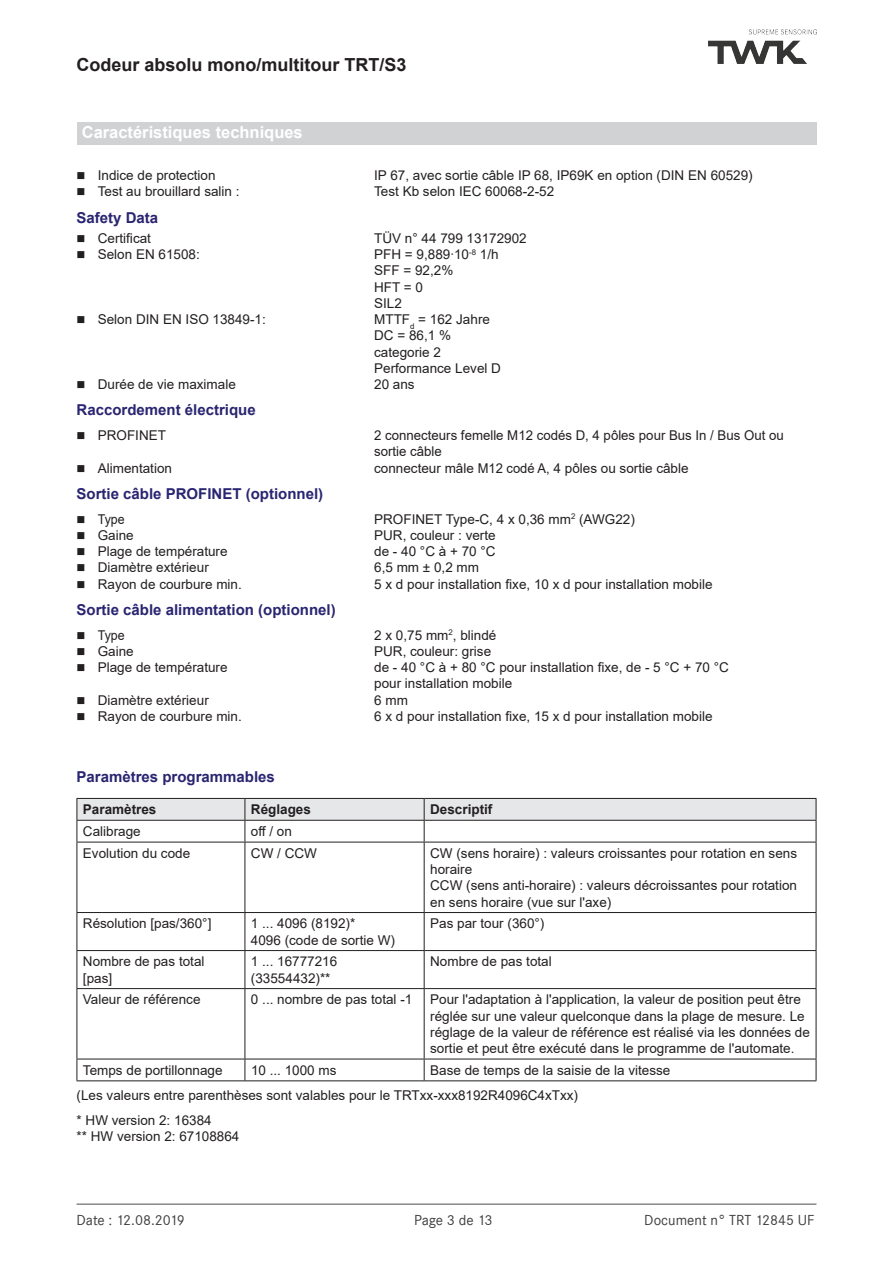
<style>
.page{position:relative;width:893px;height:1263px;background:#fff}
.page>*{position:absolute;margin:0;border:0;box-sizing:border-box;transform-origin:0 0}
.t1{font:700 18px "Arial";color:#231f20}
.t2{font:700 16.5px "Arial";color:#fff}
.t3{font:700 15px "Arial";color:#292571}
.t4{font:15px "Corporate S";color:#3e3e3f}
.t5{font:13.5px/16.2px "Arial";color:#231f20}
.t6{font:700 13.5px "Arial";color:#231f20}
.t7{font:13.5px "Arial";color:#231f20;scale:.92 1}
</style>
<div class="page">
<hr style="left:77px;top:1203px;width:739px;height:2px;background:#888787">
<img style="left:709px;top:30px;width:107px;height:33px">
<svg style="left:77px;top:798px;width:740px;height:44px"></svg>
<hr style="left:77px;top:842px;width:168px;height:1px;background:#231f20">
<hr style="left:77px;top:842px;width:1px;height:70px;background:#231f20">
<hr style="left:245px;top:842px;width:179px;height:1px;background:#231f20">
<hr style="left:245px;top:842px;width:1px;height:70px;background:#231f20">
<hr style="left:424px;top:842px;width:392px;height:1px;background:#231f20">
<hr style="left:424px;top:842px;width:1px;height:70px;background:#231f20">
<hr style="left:816px;top:842px;width:1px;height:70px;background:#231f20">
<hr style="left:77px;top:912px;width:168px;height:1px;background:#231f20">
<hr style="left:77px;top:913px;width:1px;height:37px;background:#231f20">
<hr style="left:245px;top:912px;width:179px;height:1px;background:#231f20">
<hr style="left:245px;top:913px;width:1px;height:37px;background:#231f20">
<hr style="left:424px;top:912px;width:392px;height:1px;background:#231f20">
<hr style="left:424px;top:913px;width:1px;height:37px;background:#231f20">
<hr style="left:816px;top:913px;width:1px;height:37px;background:#231f20">
<hr style="left:77px;top:950px;width:168px;height:1px;background:#231f20">
<hr style="left:77px;top:951px;width:1px;height:37px;background:#231f20">
<hr style="left:245px;top:950px;width:179px;height:1px;background:#231f20">
<hr style="left:245px;top:951px;width:1px;height:37px;background:#231f20">
<hr style="left:424px;top:950px;width:392px;height:1px;background:#231f20">
<hr style="left:424px;top:951px;width:1px;height:37px;background:#231f20">
<hr style="left:816px;top:951px;width:1px;height:37px;background:#231f20">
<hr style="left:77px;top:988px;width:168px;height:1px;background:#231f20">
<hr style="left:77px;top:989px;width:1px;height:70px;background:#231f20">
<hr style="left:245px;top:988px;width:179px;height:1px;background:#231f20">
<hr style="left:245px;top:989px;width:1px;height:70px;background:#231f20">
<hr style="left:424px;top:988px;width:392px;height:1px;background:#231f20">
<hr style="left:424px;top:989px;width:1px;height:70px;background:#231f20">
<hr style="left:816px;top:989px;width:1px;height:70px;background:#231f20">
<hr style="left:77px;top:1059px;width:168px;height:1px;background:#231f20">
<svg style="left:77px;top:1059px;width:1px;height:21px"></svg>
<hr style="left:245px;top:1059px;width:179px;height:1px;background:#231f20">
<svg style="left:245px;top:1059px;width:1px;height:21px"></svg>
<hr style="left:424px;top:1059px;width:392px;height:1px;background:#231f20">
<svg style="left:424px;top:1059px;width:1px;height:21px"></svg>
<svg style="left:816px;top:1059px;width:1px;height:21px"></svg>
<hr style="left:77px;top:1080px;width:168px;height:1px;background:#231f20">
<hr style="left:245px;top:1080px;width:179px;height:1px;background:#231f20">
<hr style="left:424px;top:1080px;width:392px;height:1px;background:#231f20">
<div style="left:78px;top:122px;width:739px;height:23px;background:#d1d2d4"></div>
<h1 class="t1" style="left:77px;top:52px;width:332px">Codeur absolu mono/multitour TRT/S3</h1>
<p class="t2" style="left:82px;top:121px;width:222px">Caractéristiques techniques</p>
<p class="t5" style="left:77px;top:167px;width:141px">■ Indice de protection</p>
<p class="t5" style="left:374px;top:167px;width:380px">IP 67, avec sortie câble IP 68, IP69K en option (DIN EN 60529)</p>
<p class="t5" style="left:77px;top:183px;width:165px">■ Test au brouillard salin :</p>
<p class="t5" style="left:374px;top:183px;width:182px">Test Kb selon IEC 60068-2-52</p>
<p class="t3" style="left:77px;top:207px;width:83px">Safety Data</p>
<p class="t5" style="left:77px;top:230px;width:76px">■ Certificat</p>
<p class="t5" style="left:374px;top:230px;width:154px">TÜV n° 44 799 13172902</p>
<p class="t5" style="left:77px;top:246px;width:125px">■ Selon EN 61508:</p>
<p class="t5" style="left:374px;top:246px;width:126px">PFH = 9,889∙10<sup>-8</sup> 1/h<br>SFF = 92,2%<br>HFT = 0<br>SIL2</p>
<p class="t5" style="left:77px;top:311px;width:191px">■ Selon DIN EN ISO 13849-1:</p>
<p class="t5" style="left:374px;top:311px;width:128px">MTTF<sub>d</sub> = 162 Jahre<br>DC = 86,1 % categorie 2<br>Performance Level D</p>
<p class="t5" style="left:77px;top:376px;width:161px">■ Durée de vie maximale</p>
<p class="t5" style="left:374px;top:376px;width:42px">20 ans</p>
<p class="t3" style="left:77px;top:400px;width:181px">Raccordement électrique</p>
<p class="t5" style="left:77px;top:427px;width:91px">■ PROFINET</p>
<p class="t5" style="left:374px;top:427px;width:411px">2 connecteurs femelle M12 codés D, 4 pôles pour Bus In / Bus Out ou sortie câble</p>
<p class="t5" style="left:77px;top:460px;width:97px">■ Alimentation</p>
<p class="t5" style="left:374px;top:460px;width:316px">connecteur mâle M12 codé A, 4 pôles ou sortie câble</p>
<p class="t3" style="left:77px;top:483px;width:248px">Sortie câble PROFINET (optionnel)</p>
<p class="t7" style="left:77px;top:510px;width:54px">■ Type</p>
<p class="t5" style="left:374px;top:511px;width:262px">PROFINET Type-C, 4 x 0,36 mm<sup>2</sup> (AWG22)</p>
<p class="t5" style="left:77px;top:527px;width:59px">■ Gaine</p>
<p class="t5" style="left:374px;top:527px;width:123px">PUR, couleur : verte</p>
<p class="t5" style="left:77px;top:543px;width:153px">■ Plage de température</p>
<p class="t5" style="left:374px;top:543px;width:123px">de - 40 °C à + 70 °C</p>
<p class="t5" style="left:77px;top:559px;width:134px">■ Diamètre extérieur</p>
<p class="t5" style="left:374px;top:559px;width:106px">6,5 mm ± 0,2 mm</p>
<p class="t5" style="left:77px;top:576px;width:167px">■ Rayon de courbure min.</p>
<p class="t5" style="left:374px;top:576px;width:340px">5 x d pour installation fixe, 10 x d pour installation mobile</p>
<p class="t3" style="left:77px;top:599px;width:261px">Sortie câble alimentation (optionnel)</p>
<p class="t7" style="left:77px;top:626px;width:54px">■ Type</p>
<p class="t5" style="left:374px;top:627px;width:124px">2 x 0,75 mm<sup>2</sup>, blindé</p>
<p class="t5" style="left:77px;top:643px;width:59px">■ Gaine</p>
<p class="t5" style="left:374px;top:643px;width:119px">PUR, couleur: grise</p>
<p class="t5" style="left:77px;top:659px;width:153px">■ Plage de température</p>
<p class="t5" style="left:374px;top:659px;width:356px">de - 40 °C à + 80 °C pour installation fixe, de - 5 °C + 70 °C pour installation mobile</p>
<p class="t5" style="left:77px;top:692px;width:134px">■ Diamètre extérieur</p>
<p class="t5" style="left:374px;top:692px;width:35px">6 mm</p>
<p class="t5" style="left:77px;top:708px;width:167px">■ Rayon de courbure min.</p>
<p class="t5" style="left:374px;top:708px;width:340px">6 x d pour installation fixe, 15 x d pour installation mobile</p>
<p class="t3" style="left:77px;top:766px;width:200px">Paramètres programmables</p>
<p class="t6" style="left:83px;top:800px;width:75px">Paramètres</p>
<p class="t6" style="left:251px;top:800px;width:62px">Réglages</p>
<p class="t6" style="left:430px;top:800px;width:64px">Descriptif</p>
<p class="t5" style="left:83px;top:823px;width:59px">Calibrage</p>
<p class="t5" style="left:251px;top:823px;width:42px">off / on</p>
<p class="t5" style="left:83px;top:845px;width:109px">Evolution du code</p>
<p class="t5" style="left:251px;top:845px;width:67px">CW / CCW</p>
<p class="t5" style="left:430px;top:845px;width:368px">CW (sens horaire) : valeurs croissantes pour rotation en sens horaire<br>CCW (sens anti-horaire) : valeurs décroissantes pour rotation en sens horaire (vue sur l'axe)</p>
<p class="t5" style="left:83px;top:915px;width:130px">Résolution [pas/360°]</p>
<p class="t5" style="left:251px;top:915px;width:146px">1 ... 4096 (8192)*<br>4096 (code de sortie W)</p>
<p class="t5" style="left:430px;top:915px;width:116px">Pas par tour (360°)</p>
<p class="t5" style="left:83px;top:953px;width:123px">Nombre de pas total [pas]</p>
<p class="t5" style="left:251px;top:953px;width:88px">1 ... 16777216 (33554432)**</p>
<p class="t5" style="left:430px;top:953px;width:123px">Nombre de pas total</p>
<p class="t5" style="left:83px;top:991px;width:119px">Valeur de référence</p>
<p class="t5" style="left:251px;top:991px;width:163px">0 ... nombre de pas total -1</p>
<p class="t5" style="left:430px;top:991px;width:381px">Pour l'adaptation à l'application, la valeur de position peut être réglée sur une valeur quelconque dans la plage de mesure. Le réglage de la valeur de référence est réalisé via les données de sortie et peut être exécuté dans le programme de l'automate.</p>
<p class="t5" style="left:83px;top:1062px;width:141px">Temps de portillonnage</p>
<p class="t5" style="left:251px;top:1062px;width:87px">10 ... 1000 ms</p>
<p class="t5" style="left:77px;top:1057px;width:595px;line-height:24.9px;text-indent:354px">Base de temps de la saisie de la vitesse (Les valeurs entre parenthèses sont valables pour le TRTxx-xxx8192R4096C4xTxx)<br>* HW version 2: 16384</p>
<p class="t5" style="left:77px;top:1128px;width:164px">** HW version 2: 67108864</p>
<p class="t4" style="left:77px;top:1211px;width:110px">Date : 12.08.2019</p>
<p class="t4" style="left:414px;top:1211px;width:80px">Page 3 de 13</p>
<p class="t4" style="left:644px;top:1211px;width:172px">Document n° TRT 12845 UF</p>
</div>
